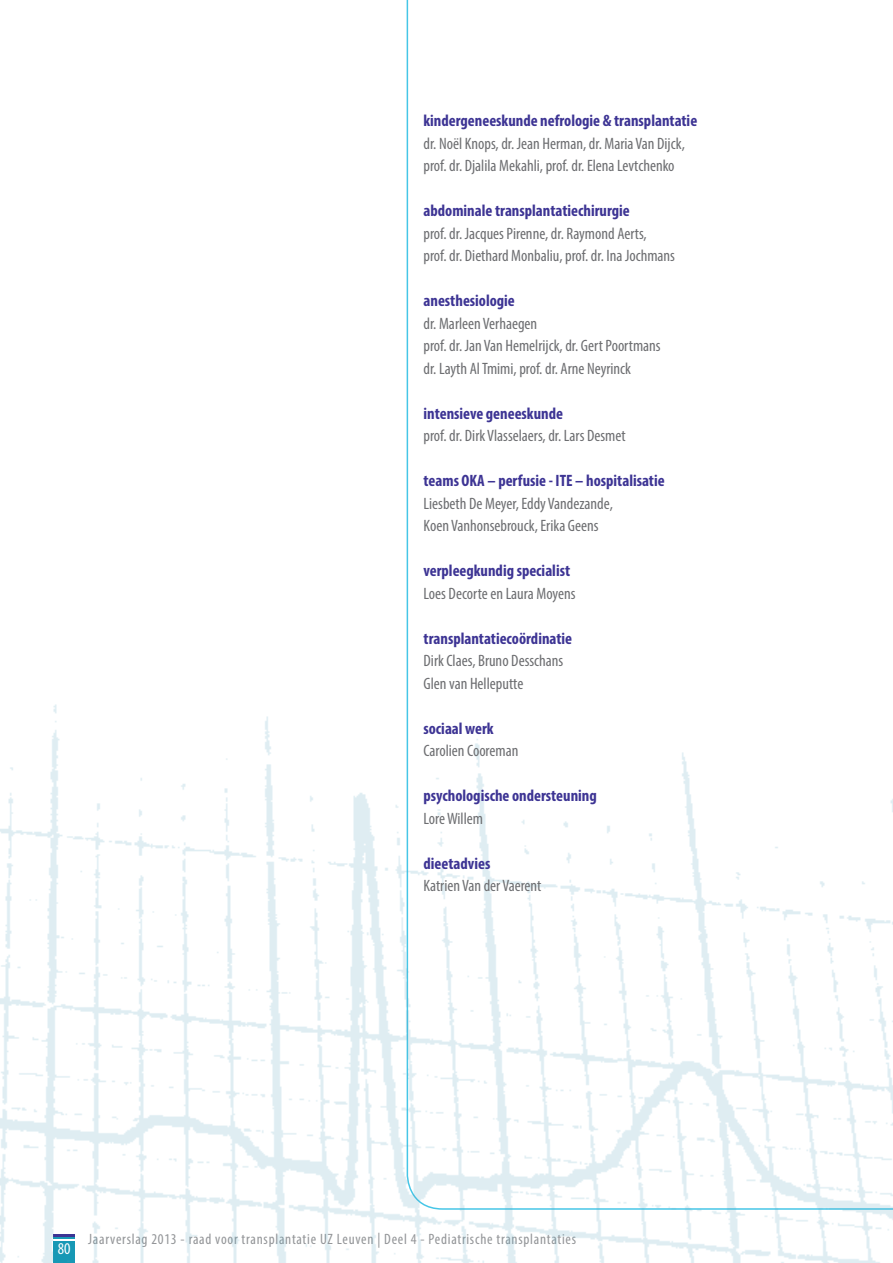
<style>
.page{position:relative;width:893px;height:1263px;background:#fff}
.page>*{position:absolute;margin:0;border:0;box-sizing:border-box;transform-origin:0 0}
.t1{font:condensed 16.5px/22.5px "Myriad Pro";color:#6d6e71}
.t2{font:700 condensed 16.5px "Myriad Pro";color:#3d3494}
.t3{font:condensed 16.5px "Myriad Pro";color:#fff}
.t4{font:condensed 15px "Myriad Pro";letter-spacing:.05em;color:#939598}
</style>
<div class="page">
<img style="left:0;top:549px;width:893px;height:714px">
<p class="t2" style="left:423px;top:110px;width:275px">kindergeneeskunde nefrologie &amp; transplantatie</p>
<p class="t1" style="left:423px;top:132px;width:263px">dr. Noël Knops, dr. Jean Herman, dr. Maria Van Dijck, prof. dr. Djalila Mekahli, prof. dr. Elena Levtchenko</p>
<p class="t2" style="left:423px;top:200px;width:208px">abdominale transplantatiechirurgie</p>
<p class="t1" style="left:423px;top:222px;width:253px">prof. dr. Jacques Pirenne, dr. Raymond Aerts,<br>prof. dr. Diethard Monbaliu, prof. dr. Ina Jochmans</p>
<p class="t2" style="left:423px;top:290px;width:93px">anesthesiologie</p>
<p class="t1" style="left:423px;top:312px;width:239px">dr. Marleen Verhaegen<br>prof. dr. Jan Van Hemelrijck, dr. Gert Poortmans dr. Layth Al Tmimi, prof. dr. Arne Neyrinck</p>
<p class="t2" style="left:423px;top:403px;width:141px">intensieve geneeskunde</p>
<p class="t1" style="left:423px;top:424px;width:204px">prof. dr. Dirk Vlasselaers, dr. Lars Desmet</p>
<p class="t2" style="left:423px;top:470px;width:243px">teams OKA – perfusie - ITE – hospitalisatie</p>
<p class="t1" style="left:423px;top:492px;width:191px">Liesbeth De Meyer, Eddy Vandezande,<br>Koen Vanhonsebrouck, Erika Geens</p>
<p class="t2" style="left:423px;top:560px;width:148px">verpleegkundig specialist</p>
<p class="t1" style="left:423px;top:582px;width:153px">Loes Decorte en Laura Moyens</p>
<p class="t2" style="left:423px;top:628px;width:150px">transplantatiecoördinatie</p>
<p class="t1" style="left:423px;top:649px;width:141px">Dirk Claes, Bruno Desschans<br>Glen van Helleputte</p>
<p class="t2" style="left:423px;top:718px;width:72px">sociaal werk</p>
<p class="t1" style="left:423px;top:739px;width:96px">Carolien Cooreman</p>
<p class="t2" style="left:423px;top:785px;width:175px">psychologische ondersteuning</p>
<p class="t1" style="left:423px;top:807px;width:61px">Lore Willem</p>
<p class="t2" style="left:423px;top:853px;width:68px">dieetadvies</p>
<p class="t1" style="left:423px;top:874px;width:119px">Katrien Van der Vaerent</p>
<p class="t3" style="left:58px;top:1239px;width:14px">80</p>
<p class="t4" style="left:88px;top:1230px;width:489px">Jaarverslag 2013 - raad voor transplantatie UZ Leuven | Deel 4 - Pediatrische transplantaties</p>
</div>
